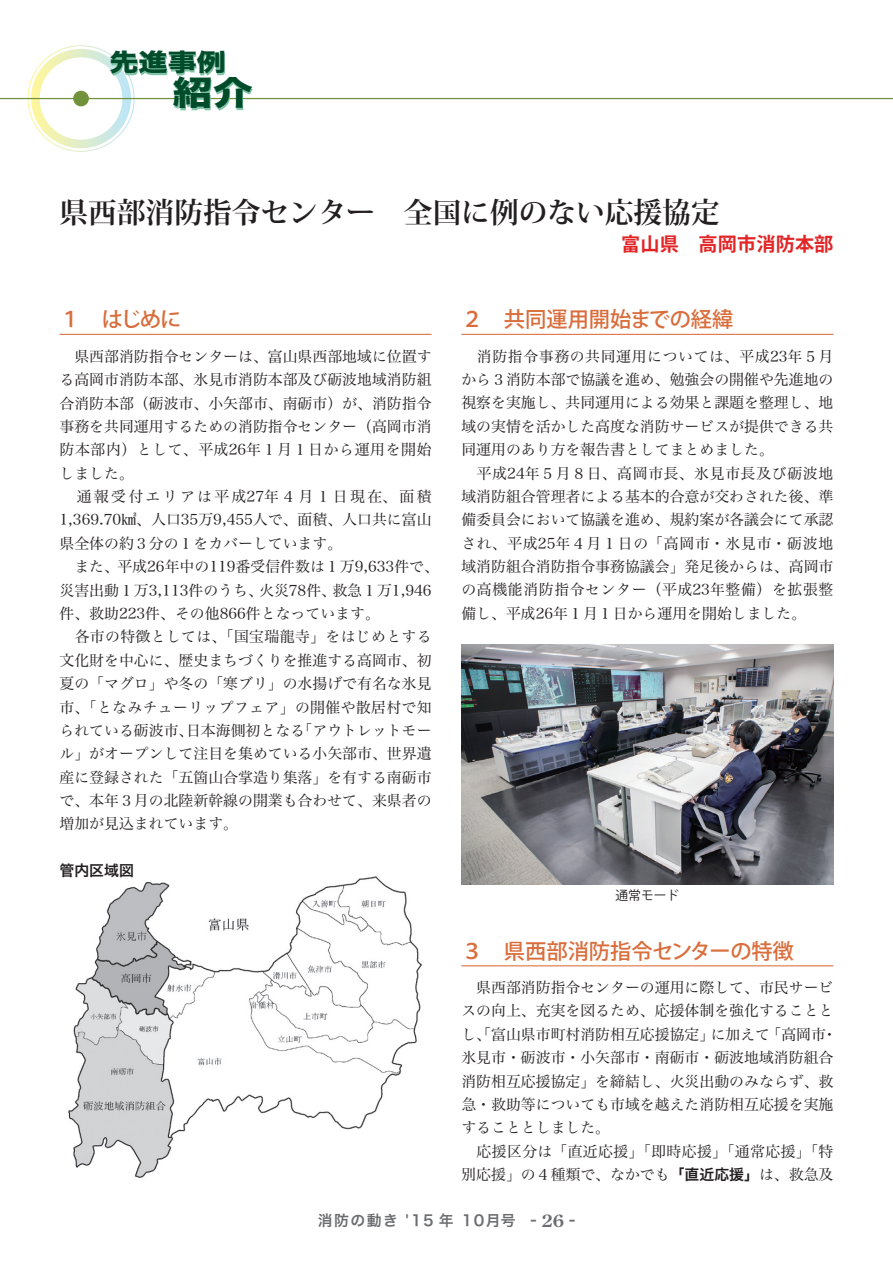
<style>
.page{position:relative;width:893px;height:1263px;background:#fff}
.page>*{position:absolute;margin:0;border:0;box-sizing:border-box;transform-origin:0 0}
.t1{font:33.3px "Hira Kaku Std N W8";color:#004c2a;scale:1.21 1}
.t2{font:700 28.65px "Koz Min Pro";color:#231f20}
.t3{font:24.15px "Hira Kaku Std N W8";color:#004c2a;scale:1.21 1}
.t4{font:500 21.3px "Koz Go Pro";letter-spacing:-.005em;color:#d96d3c}
.t5{font:700 19.2px "Koz Go Pro";letter-spacing:.01em;color:#e22526}
.t6{font:14.85px/23.4px "Hira Min Pro N W3";color:#231f20}
.t7{font:14.85px "Hira Kaku Pro W6";letter-spacing:.1em;color:#6c6d70}
.t8{font:14.85px "Hira Kaku Pro N W6";color:#231f20}
.t9{font:12.75px "Koz Go Pro";color:#231f20}
.s1{font-family:"Hira Kaku Pro N W6"}
.s2{font-family:"Century Old Style Std";font-weight:700;font-size:16.95px}
</style>
<div class="page">
<hr style="left:461px;top:334px;width:372px;height:1px;background:#d96d3c">
<hr style="left:461px;top:965px;width:372px;height:1px;background:#d96d3c">
<hr style="left:60px;top:334px;width:372px;height:1px;background:#d96d3c">
<img style="left:68px;top:876px;width:354px;height:302px">
<img style="left:461px;top:644px;width:372px;height:240px">
<hr style="left:0;top:98px;width:893px;height:1px;background:#71923b">
<svg style="left:27px;top:45px;width:226px;height:107px"></svg>
<h3 class="t3" style="left:109px;top:49px;width:98px">先進事例</h3>
<h1 class="t1" style="left:173px;top:74px;width:68px">紹介</h1>
<h2 class="t2" style="left:60px;top:192px;width:662px">県西部消防指令センター　全国に例のない応援協定</h2>
<h3 class="t4" style="left:60px;top:306px;width:123px">１　はじめに</h3>
<p class="t5" style="left:621px;top:231px;width:214px">富山県　高岡市消防本部</p>
<h3 class="t4" style="left:461px;top:306px;width:273px">２　共同運用開始までの経緯</h3>
<p class="t6" style="left:60px;top:343px;width:381px">　県西部消防指令センターは、富山県西部地域に位置する高岡市消防本部、氷見市消防本部及び砺波地域消防組合消防本部（砺波市、小矢部市、南砺市）が、消防指令事務を共同運用するための消防指令センター（高岡市消防本部内）として、平成26年１月１日から運用を開始しました。<br>　通報受付エリアは平成27年４月１日現在、面積<br>1,369.70㎢、人口35万9,455人で、面積、人口共に富山県全体の約３分の１をカバーしています。<br>　また、平成26年中の119番受信件数は１万9,633件で、災害出動１万3,113件のうち、火災78件、救急１万1,946件、救助223件、その他866件となっています。<br>　各市の特徴としては、「国宝瑞龍寺」をはじめとする文化財を中心に、歴史まちづくりを推進する高岡市、初夏の「マグロ」や冬の「寒ブリ」の水揚げで有名な氷見市、「となみチューリップフェア」の開催や散居村で知られている砺波市、日本海側初となる「アウトレットモール」がオープンして注目を集めている小矢部市、世界遺産に登録された「五箇山合掌造り集落」を有する南砺市で、本年３月の北陸新幹線の開業も合わせて、来県者の増加が見込まれています。</p>
<p class="t6" style="left:461px;top:343px;width:374px">　消防指令事務の共同運用については、平成23年５月から３消防本部で協議を進め、勉強会の開催や先進地の視察を実施し、共同運用による効果と課題を整理し、地域の実情を活かした高度な消防サービスが提供できる共同運用のあり方を報告書としてまとめました。<br>　平成24年５月８日、高岡市長、氷見市長及び砺波地域消防組合管理者による基本的合意が交わされた後、準備委員会において協議を進め、規約案が各議会にて承認され、平成25年４月１日の「高岡市・氷見市・砺波地域消防組合消防指令事務協議会」発足後からは、高岡市の高機能消防指令センター（平成23年整備）を拡張整備し、平成26年１月１日から運用を開始しました。</p>
<p class="t8" style="left:60px;top:857px;width:76px">管内区域図</p>
<p class="t9" style="left:615px;top:887px;width:65px">通常モード</p>
<h3 class="t4" style="left:461px;top:937px;width:334px">３　県西部消防指令センターの特徴</h3>
<p class="t6" style="left:461px;top:974px;width:377px">　県西部消防指令センターの運用に際して、市民サービスの向上、充実を図るため、応援体制を強化することとし、「富山県市町村消防相互応援協定」に加えて「高岡市・氷見市・砺波市・小矢部市・南砺市・砺波地域消防組合消防相互応援協定」を締結し、火災出動のみならず、救急・救助等についても市域を越えた消防相互応援を実施することとしました。<br>　応援区分は「直近応援」「即時応援」「通常応援」「特別応援」の４種類で、なかでも<span class="s1">「直近応援」</span>は、救急及</p>
<p class="t7" style="left:318px;top:1207px;width:259px">消防の動き '15 年 10月号 - <span class="s2">26</span> -</p>
</div>
